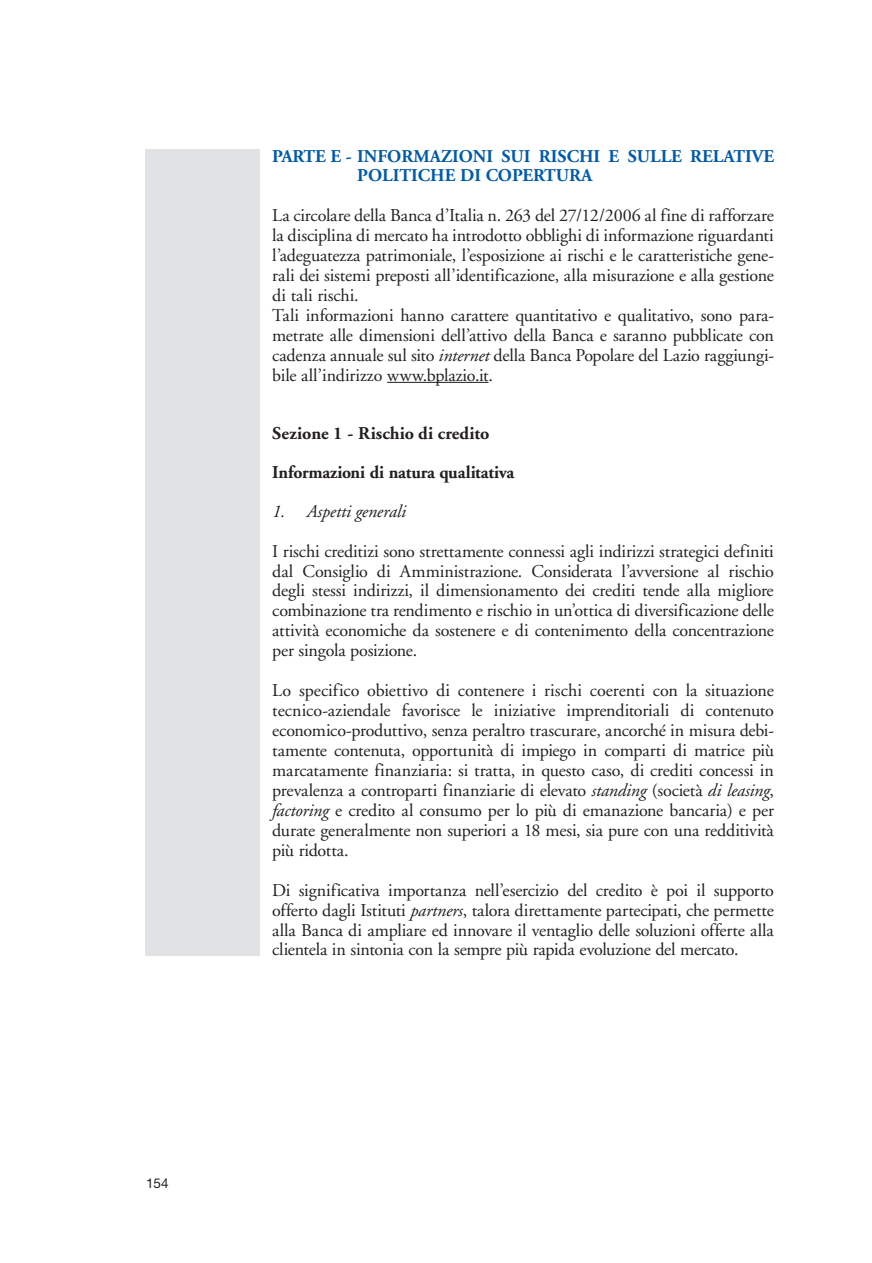
<style>
.page{position:relative;width:872px;height:1263px;background:#fff}
.page>*{position:absolute;margin:0;border:0;box-sizing:border-box;transform-origin:0 0}
.t1{font:18px/20px "Adobe Garamond";letter-spacing:-.01em;color:#231f20;text-align:justify}
.t2{font:700 18px/19.5px "Adobe Garamond";color:#015aaa}
.t3{font:700 18px/39px "Adobe Garamond";letter-spacing:-.005em;color:#231f20}
.t4{font:13.5px "Helvetica Neue";color:#231f20}
.s1{font-style:italic}
</style>
<div class="page">
<hr style="left:387px;top:382px;width:101px;height:1px;background:#231f20">
<div style="left:145px;top:149px;width:114px;height:806px;background:#e1e2e4"></div>
<p class="t4" style="left:146px;top:1175px;width:24px">154</p>
<p class="t2" style="left:357px;top:147px;width:418px;text-indent:-85px">PARTE E - INFORMAZIONI SUI RISCHI E SULLE RELATIVE<br>POLITICHE DI COPERTURA</p>
<p class="t1" style="left:272px;top:206px;width:503px;text-align:left">La circolare della Banca d’Italia n. 263 del 27/12/2006 al fine di rafforzare la disciplina di mercato ha introdotto obblighi di informazione riguardanti l’adeguatezza patrimoniale, l’esposizione ai rischi e le caratteristiche gene&shy;rali dei sistemi preposti all’identificazione, alla misurazione e alla gestione di tali rischi.<br>Tali informazioni hanno carattere quantitativo e qualitativo, sono para&shy;metrate alle dimensioni dell’attivo della Banca e saranno pubblicate con cadenza annuale sul sito <span class="s1">internet</span> della Banca Popolare del Lazio raggiungi&shy;bile all’indirizzo www.bplazio.it.</p>
<p class="t3" style="left:272px;top:414px;width:244px">Sezione 1 - Rischio di credito<br>Informazioni di natura qualitativa</p>
<p class="t1" style="left:272px;top:492px;width:503px;line-height:39.5px"><span class="s1">1. Aspetti generali<br></span>I rischi creditizi sono strettamente connessi agli indirizzi strategici definiti</p>
<p class="t1" style="left:272px;top:561px;width:503px">dal Consiglio di Amministrazione. Considerata l’avversione al rischio degli stessi indirizzi, il dimensionamento dei crediti tende alla migliore combinazione tra rendimento e rischio in un’ottica di diversificazione delle attività economiche da sostenere e di contenimento della concentrazione per singola posizione.</p>
<p class="t1" style="left:272px;top:681px;width:503px">Lo specifico obiettivo di contenere i rischi coerenti con la situazione tecnico-aziendale favorisce le iniziative imprenditoriali di contenuto economico-produttivo, senza peraltro trascurare, ancorché in misura debi&shy;tamente contenuta, opportunità di impiego in comparti di matrice più marcatamente finanziaria: si tratta, in questo caso, di crediti concessi in prevalenza a controparti finanziarie di elevato <span class="s1">standing</span> (società <span class="s1">di leasing</span>, <span class="s1">factoring</span> e credito al consumo per lo più di emanazione bancaria) e per durate generalmente non superiori a 18 mesi, sia pure con una redditività più ridotta.</p>
<p class="t1" style="left:272px;top:880px;width:503px">Di significativa importanza nell’esercizio del credito è poi il supporto offerto dagli Istituti <span class="s1">partners</span>, talora direttamente partecipati, che permette alla Banca di ampliare ed innovare il ventaglio delle soluzioni offerte alla clientela in sintonia con la sempre più rapida evoluzione del mercato.</p>
</div>
